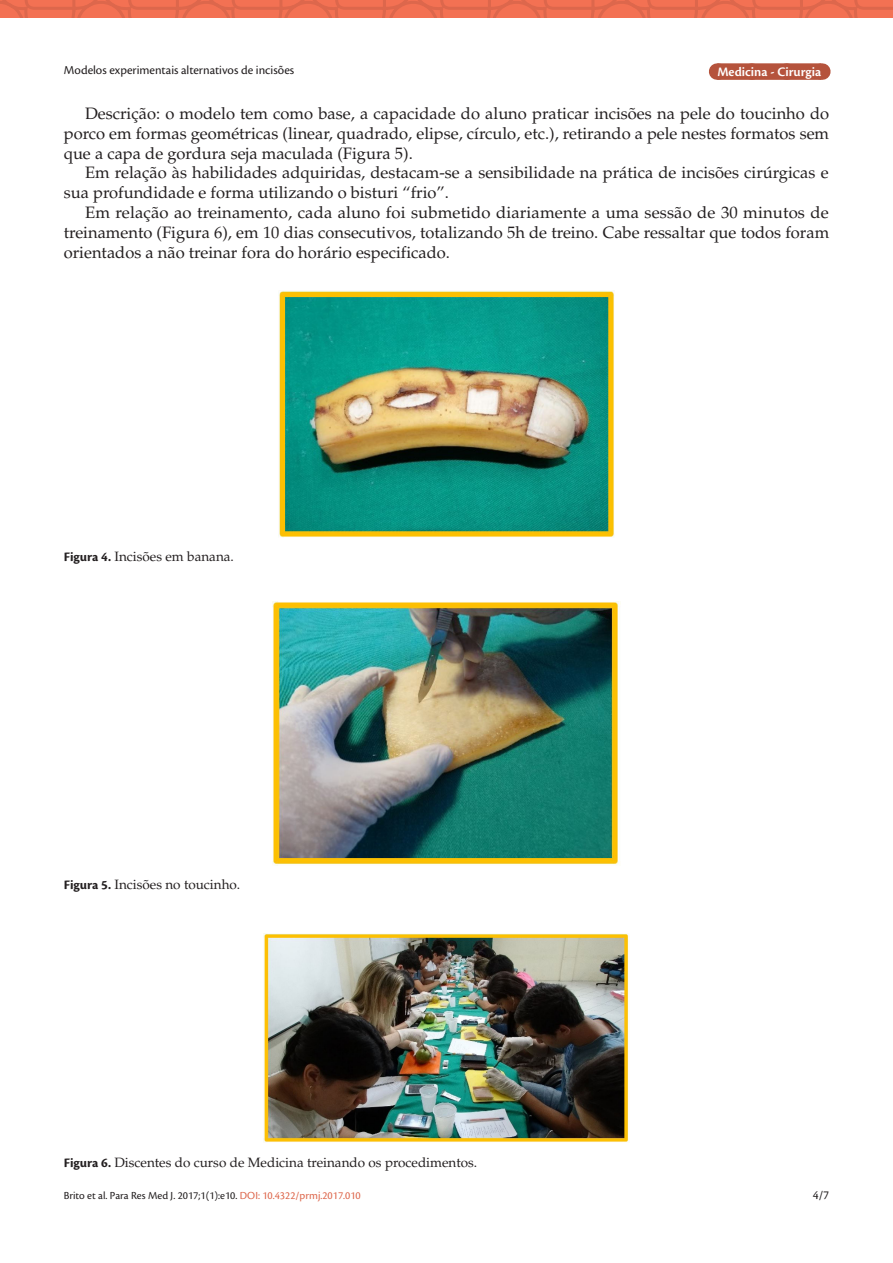
<style>
.page{position:relative;width:893px;height:1263px;background:#fff}
.page>*{position:absolute;margin:0;border:0;box-sizing:border-box;transform-origin:0 0}
.Paragraph{font:16.5px/19.8px "Palatino";color:#231f20;text-align:justify}
.FigureCaption{font:13.5px "Palatino";color:#231f20}
.t1{font:600 13.5px "Cronos Pro";color:#fff}
.t2{font:12.75px "Cronos Pro";color:#231f20}
.t3{font:11.25px "Cronos Pro";color:#231f20}
.s1{font-family:"Cronos Pro";font-weight:700}
.s2{color:#dd674c}
</style>
<div class="page">
<svg style="left:0;top:0;width:893px;height:17px;background:#ec6e50"></svg>
<svg style="left:821px;top:63px;width:1px;height:17px"></svg>
<div style="left:717px;top:63px;width:104px;height:17px;background:#b5533c"></div>
<img style="left:278px;top:291px;width:336px;height:246px">
<img style="left:273px;top:602px;width:346px;height:263px">
<img style="left:264px;top:933px;width:365px;height:209px">
<p class="t2" style="left:64px;top:62px;width:232px">Modelos experimentais alternativos de incisões</p>
<p class="t1" style="left:717px;top:64px;width:105px">Medicina - Cirurgia</p>
<p class="Paragraph" style="left:64px;top:104px;width:767px;text-indent:21px">Descrição: o modelo tem como base, a capacidade do aluno praticar incisões na pele do toucinho do porco em formas geométricas (linear, quadrado, elipse, círculo, etc.), retirando a pele nestes formatos sem que a capa de gordura seja maculada (Figura 5).</p>
<p class="Paragraph" style="left:64px;top:163px;width:766px;text-indent:21px">Em relação às habilidades adquiridas, destacam-se a sensibilidade na prática de incisões cirúrgicas e sua profundidade e forma utilizando o bisturi “frio”.</p>
<p class="Paragraph" style="left:64px;top:203px;width:767px;text-indent:21px">Em relação ao treinamento, cada aluno foi submetido diariamente a uma sessão de 30 minutos de treinamento (Figura 6), em 10 dias consecutivos, totalizando 5h de treino. Cabe ressaltar que todos foram orientados a não treinar fora do horário especificado.</p>
<p class="FigureCaption" style="left:64px;top:548px;width:172px"><span class="s1">Figura 4.</span> Incisões em banana.</p>
<p class="FigureCaption" style="left:64px;top:876px;width:178px"><span class="s1">Figura 5.</span> Incisões no toucinho.</p>
<p class="FigureCaption" style="left:64px;top:1154px;width:415px"><span class="s1">Figura 6.</span> Discentes do curso de Medicina treinando os procedimentos.</p>
<p class="t3" style="left:64px;top:1189px;width:299px">Brito et al. Para Res Med J. 2017;1(1):e10. <span class="s2">DOI: 10.4322/prmj.2017.010</span></p>
<p class="t2" style="left:813px;top:1188px;width:18px">4/7</p>
</div>
